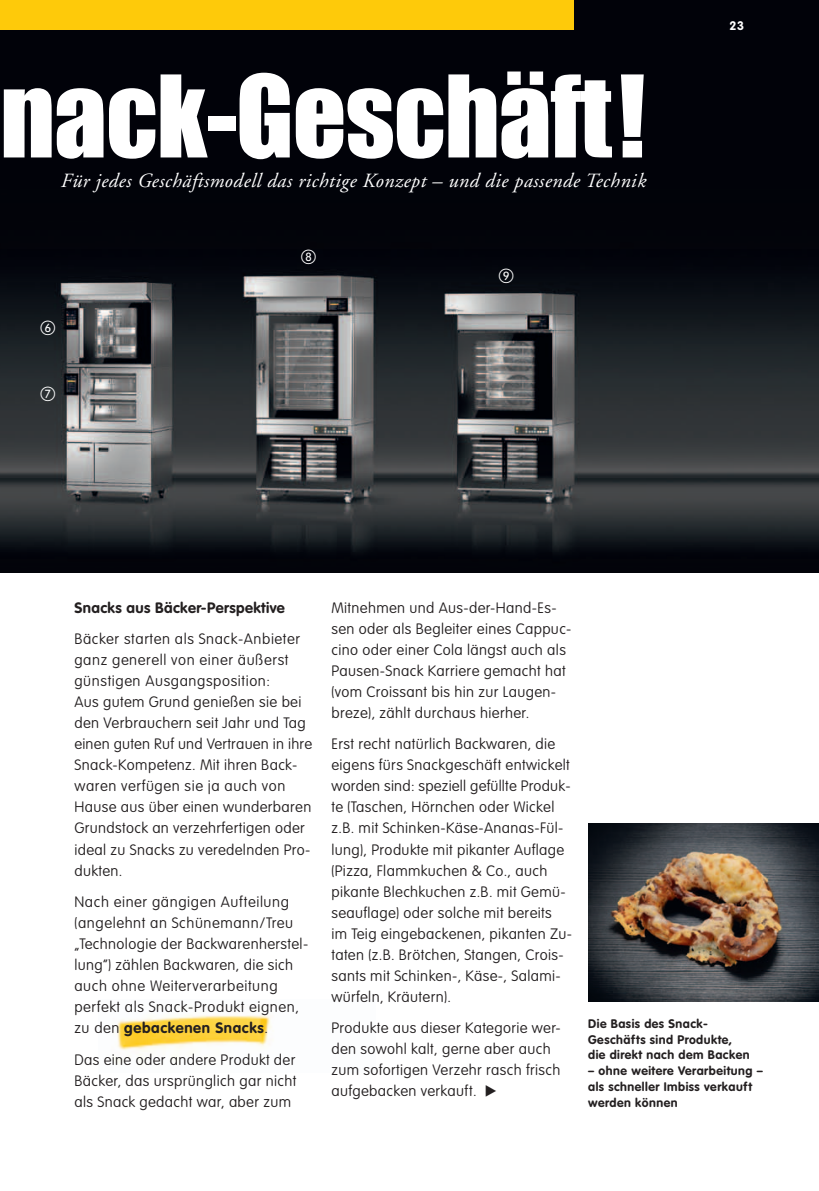
<style>
.page{position:relative;width:819px;height:1191px;background:#fff}
.page>*{position:absolute;margin:0;border:0;box-sizing:border-box;transform-origin:0 0}
.t1{font:105px "Impact";letter-spacing:-.01em;color:#fff}
.t2{font:italic 20.12px "Adobe Garamond";letter-spacing:.025em;color:#fff}
.body{font:100 14.88px/21px "VAG Rounded LTCYR";letter-spacing:.025em;color:#231f20}
.body-2{font:700 14.88px "VAG Rounded LTCYR";letter-spacing:.025em;color:#231f20}
.legende{font:14.88px "European Pi One";color:#fff}
.legende-2{font:700 12.25px/15.8px "VAG Rounded LTCYR";letter-spacing:.04em;color:#231f20}
.body-3{font:700 12.25px "VAG Rounded LTCYR";color:#fff}
.s1{font-weight:700}
.s2{font-family:"European Pi Three";font-weight:400}
</style>
<div class="page">
<img style="left:116px;top:1015px;width:155px;height:47px">
<img style="left:0;top:0;width:819px;height:572px">
<div style="left:0;top:0;width:573px;height:30px;background:#feca0a"></div>
<img style="left:588px;top:823px;width:231px;height:179px">
<h1 class="t1" style="left:0;top:35px;width:647px">nack-Geschäft!</h1>
<h2 class="t2" style="left:60px;top:170px;width:586px">Für jedes Geschäftsmodell das richtige Konzept – und die passende Technik</h2>
<p class="legende" style="left:41px;top:320px;width:16px">f</p>
<p class="legende" style="left:41px;top:386px;width:16px">g</p>
<p class="legende" style="left:301px;top:249px;width:16px">h</p>
<p class="legende" style="left:499px;top:268px;width:16px">i</p>
<p class="body-3" style="left:729px;top:18px;width:16px">23</p>
<p class="body-2" style="left:74px;top:598px;width:212px">Snacks aus Bäcker-Perspektive</p>
<p class="body" style="left:74px;top:629px;width:239px">Bäcker starten als Snack-Anbieter ganz generell von einer äußerst günstigen Ausgangsposition:<br>Aus gutem Grund genießen sie bei den Verbrauchern seit Jahr und Tag einen guten Ruf und Vertrauen in ihre<br>Snack-Kompetenz. Mit ihren Back&shy;waren verfügen sie ja auch von<br>Hause aus über einen wunderbaren<br>Grundstock an verzehrfertigen oder ideal zu Snacks zu veredelnden Pro&shy;dukten.</p>
<p class="body" style="left:74px;top:891px;width:235px">Nach einer gängigen Aufteilung (angelehnt an Schünemann/Treu „Technologie der Backwarenherstel&shy;lung“) zählen Backwaren, die sich auch ohne Weiterverarbeitung perfekt als Snack-Produkt eignen, zu den <span class="s1">gebackenen Snacks</span>.</p>
<p class="body" style="left:74px;top:1049px;width:223px;text-align:justify">Das eine oder andere Produkt der Bäcker, das ursprünglich gar nicht als Snack gedacht war, aber zum</p>
<p class="body" style="left:331px;top:597px;width:241px">Mitnehmen und Aus-der-Hand-Es&shy;sen oder als Begleiter eines Cappuc&shy;cino oder einer Cola längst auch als Pausen-Snack Karriere gemacht hat (vom Croissant bis hin zur Laugen&shy;breze), zählt durchaus hierher.</p>
<p class="body" style="left:331px;top:734px;width:242px">Erst recht natürlich Backwaren, die eigens fürs Snackgeschäft entwickelt worden sind: speziell gefüllte Produk&shy;te (Taschen, Hörnchen oder Wickel z.B. mit Schinken-Käse-Ananas-Fül&shy;lung), Produkte mit pikanter Auflage (Pizza, Flammkuchen &amp; Co., auch pikante Blechkuchen z.B. mit Gemü&shy;seauflage) oder solche mit bereits<br>im Teig eingebackenen, pikanten Zu&shy;taten (z.B. Brötchen, Stangen, Crois&shy;sants mit Schinken-, Käse-, Salami&shy;würfeln, Kräutern).</p>
<p class="body" style="left:331px;top:1017px;width:231px">Produkte aus dieser Kategorie wer&shy;den sowohl kalt, gerne aber auch zum sofortigen Verzehr rasch frisch aufgebacken verkauft. <span class="s2">E</span></p>
<p class="legende-2" style="left:588px;top:1015px;width:163px">Die Basis des Snack-<br>Geschäfts sind Produkte, die direkt nach dem Backen</p>
<p class="legende-2" style="left:588px;top:1063px;width:176px">– ohne weitere Verarbeitung – als schneller Imbiss verkauft werden können</p>
</div>
